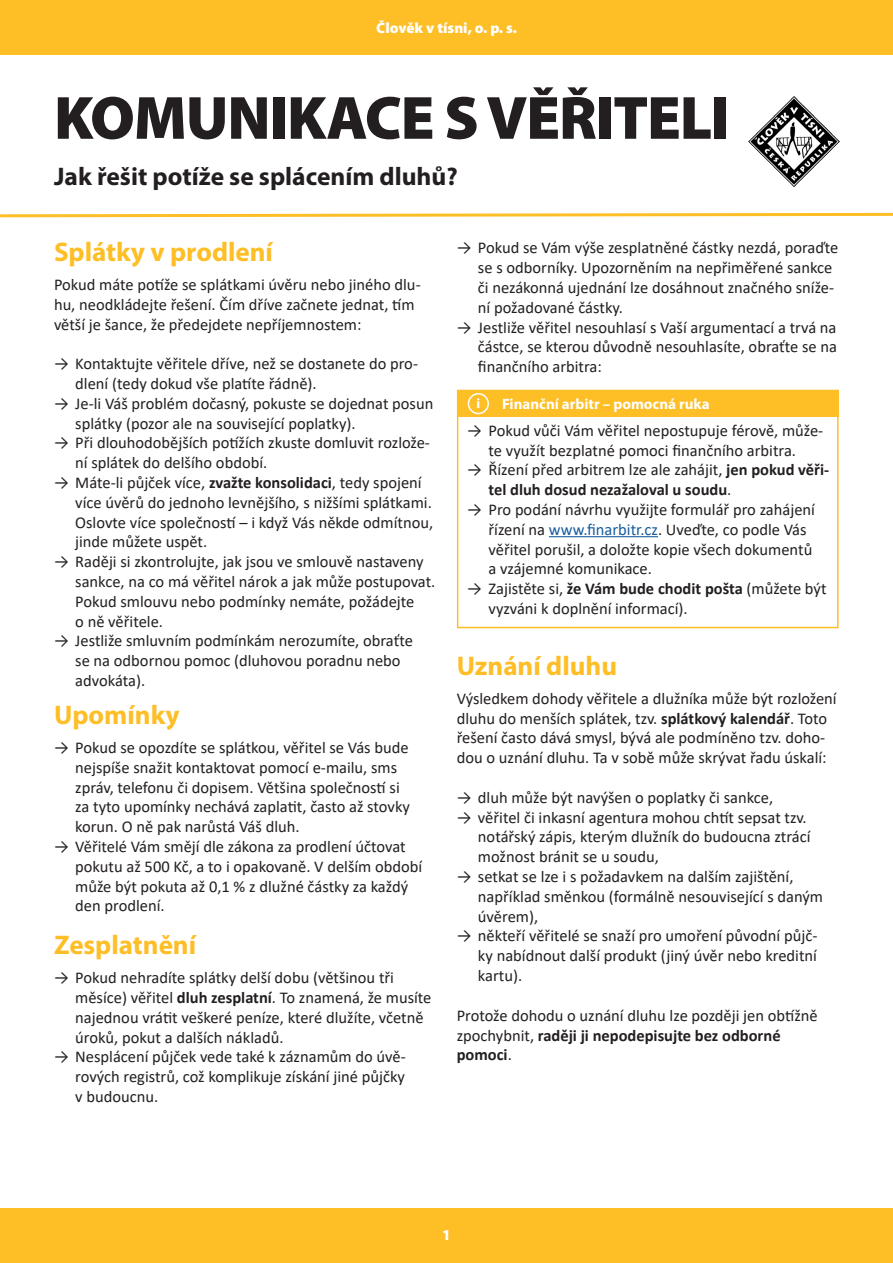
<style>
.page{position:relative;width:893px;height:1263px;background:#fff}
.page>*{position:absolute;margin:0;border:0;box-sizing:border-box;transform-origin:0 0}
.t1{font:900 61.5px "Myriad Pro";letter-spacing:-.02em;color:#231f20}
.t2{font:700 27px "Myriad Pro";color:#fdbe26}
.t3{font:700 25.5px "Myriad Pro";color:#231f20}
.t4{font:16.5px/19.8px "Calibri";color:#231f20}
.t5{font:700 16.5px/19.8px "Calibri";color:#231f20}
.t6{font:700 15px "Myriad Pro";color:#fff}
.t7{font:900 15px "Myriad Pro";color:#fff}
.t8{font:700 13.95px "Myriad Pro";color:#fff}
.s1{font-weight:700}
.s2{font-weight:400}
.s3{color:#175d9e}
</style>
<div class="page">
<div style="left:0;top:0;width:893px;height:54px;background:#fdbe26"></div>
<div style="left:0;top:1209px;width:893px;height:54px;background:#fdbe26"></div>
<div style="left:457px;top:390px;width:381px;height:238px;background:#fff;border:2px solid #fdbe26"></div>
<div style="left:458px;top:390px;width:380px;height:27px;background:#fdbe26"></div>
<hr style="left:549px;top:536px;width:109px;height:1px;background:#175d9e">
<div style="left:468px;top:393px;width:21px;height:21px;border:2px solid #fff;border-radius:50%"></div>
<img style="left:748px;top:96px;width:92px;height:91px">
<svg style="left:0;top:212px;width:893px;height:6px"></svg>
<p class="t7" style="left:376px;top:19px;width:142px">Člověk v tísni, o. p. s.</p>
<h1 class="t1" style="left:54px;top:83px;width:677px">KOMUNIKACE SVĚŘITELI</h1>
<h3 class="t3" style="left:54px;top:160px;width:405px">Jak řešit potíže se splácením dluhů?</h3>
<h2 class="t2" style="left:54px;top:234px;width:220px">Splátky v prodlení</h2>
<p class="t4" style="left:54px;top:274px;width:368px">Pokud máte potíže se splátkami úvěru nebo jiného dlu&shy;hu, neodkládejte řešení. Čím dříve začnete jednat, tím větší je šance, že předejdete nepříjemnostem:</p>
<p class="t4" style="left:75px;top:353px;width:344px;text-indent:-21px">→ Kontaktujte věřitele dříve, než se dostanete do pro&shy;dlení (tedy dokud vše platíte řádně).</p>
<p class="t4" style="left:75px;top:393px;width:360px;text-indent:-21px">→ Je-li Váš problém dočasný, pokuste se dojednat posun splátky (pozor ale na související poplatky).</p>
<p class="t4" style="left:75px;top:433px;width:356px;text-indent:-21px">→ Při dlouhodobějších potížích zkuste domluvit rozlože&shy;ní splátek do delšího období.</p>
<p class="t4" style="left:75px;top:472px;width:359px;text-indent:-21px">→ Máte-li půjček více, <span class="s1">zvažte konsolidaci</span>, tedy spojení více úvěrů do jednoho levnějšího, s nižšími splátkami.<br>Oslovte více společností – i když Vás někde odmítnou, jinde můžete uspět.</p>
<p class="t4" style="left:75px;top:551px;width:362px;text-indent:-21px">→ Raději si zkontrolujte, jak jsou ve smlouvě nastaveny sankce, na co má věřitel nárok a jak může postupovat.<br>Pokud smlouvu nebo podmínky nemáte, požádejte<br>o ně věřitele.</p>
<p class="t4" style="left:75px;top:631px;width:339px;text-indent:-21px">→ Jestliže smluvním podmínkám nerozumíte, obraťte se na odbornou pomoc (dluhovou poradnu nebo advokáta).</p>
<h2 class="t2" style="left:54px;top:697px;width:127px">Upomínky</h2>
<p class="t4" style="left:75px;top:737px;width:336px;text-indent:-21px">→ Pokud se opozdíte se splátkou, věřitel se Vás bude nejspíše snažit kontaktovat pomocí e-mailu, sms zpráv, telefonu či dopisem. Většina společností si za tyto upomínky nechává zaplatit, často až stovky korun. O ně pak narůstá Váš dluh.</p>
<p class="t4" style="left:75px;top:836px;width:349px;text-indent:-21px">→ Věřitelé Vám smějí dle zákona za prodlení účtovat pokutu až 500 Kč, a to i opakovaně. V delším období může být pokuta až 0,1 % z dlužné částky za každý den prodlení.</p>
<h2 class="t2" style="left:54px;top:927px;width:144px">Zesplatnění</h2>
<p class="t4" style="left:75px;top:967px;width:358px;text-indent:-21px">→ Pokud nehradíte splátky delší dobu (většinou tři měsíce) věřitel <span class="s1">dluh zesplatní</span>. To znamená, že musíte najednou vrátit veškeré peníze, které dlužíte, včetně úroků, pokut a dalších nákladů.</p>
<p class="t4" style="left:75px;top:1046px;width:332px;text-align:justify;text-indent:-21px">→ Nesplácení půjček vede také k záznamům do úvě&shy;rových registrů, což komplikuje získání jiné půjčky v budoucnu.</p>
<p class="t4" style="left:478px;top:237px;width:362px;text-indent:-21px">→ Pokud se Vám výše zesplatněné částky nezdá, poraďte se s odborníky. Upozorněním na nepřiměřené sankce či nezákonná ujednání lze dosáhnout značného sníže&shy;ní požadované částky.</p>
<p class="t4" style="left:478px;top:317px;width:361px;text-align:justify;text-indent:-21px">→ Jestliže věřitel nesouhlasí s Vaší argumentací a trvá na částce, se kterou důvodně nesouhlasíte, obraťte se na finančního arbitra:</p>
<p class="t8" style="left:476px;top:394px;width:5px">i</p>
<p class="t6" style="left:502px;top:394px;width:209px">Finanční arbitr – pomocná ruka</p>
<p class="t4" style="left:467px;top:420px;width:357px;text-align:center">→ Pokud vůči Vám věřitel nepostupuje férově, může&shy;te využít bezplatné pomoci finančního arbitra.</p>
<p class="t5" style="left:489px;top:460px;width:342px;text-indent:-21px"><span class="s2">→ Řízení před arbitrem lze ale zahájit,</span> jen pokud věři&shy;tel dluh dosud nezažaloval u soudu<span class="s2">.</span></p>
<p class="t4" style="left:489px;top:499px;width:328px;text-indent:-21px">→ Pro podání návrhu využijte formulář pro zahájení řízení na <span class="s3">www.finarbitr.cz</span>. Uveďte, co podle Vás věřitel porušil, a doložte kopie všech dokumentů a vzájemné komunikace.</p>
<p class="t4" style="left:489px;top:578px;width:340px;text-indent:-21px">→ Zajistěte si, <span class="s1">že Vám bude chodit pošta</span> (můžete být vyzváni k doplnění informací).</p>
<h2 class="t2" style="left:457px;top:648px;width:162px">Uznání dluhu</h2>
<p class="t4" style="left:457px;top:688px;width:382px">Výsledkem dohody věřitele a dlužníka může být rozložení dluhu do menších splátek, tzv. <span class="s1">splátkový kalendář</span>. Toto řešení často dává smysl, bývá ale podmíněno tzv. doho&shy;dou o uznání dluhu. Ta v sobě může skrývat řadu úskalí:</p>
<p class="t4" style="left:457px;top:787px;width:318px">→ dluh může být navýšen o poplatky či sankce,</p>
<p class="t4" style="left:478px;top:807px;width:334px;text-indent:-21px">→ věřitel či inkasní agentura mohou chtít sepsat tzv. notářský zápis, kterým dlužník do budoucna ztrácí možnost bránit se u soudu,</p>
<p class="t4" style="left:478px;top:866px;width:347px;text-indent:-21px">→ setkat se lze i s požadavkem na dalším zajištění, například směnkou (formálně nesouvisející s daným úvěrem),</p>
<p class="t4" style="left:478px;top:926px;width:341px;text-align:justify;text-indent:-21px">→ někteří věřitelé se snaží pro umoření původní půjč&shy;ky nabídnout další produkt (jiný úvěr nebo kreditní kartu).</p>
<p class="t4" style="left:457px;top:1005px;width:362px">Protože dohodu o uznání dluhu lze později jen obtížně zpochybnit, <span class="s1">raději ji nepodepisujte bez odborné pomoci</span>.</p>
<p class="t7" style="left:442px;top:1226px;width:10px">1</p>
</div>
